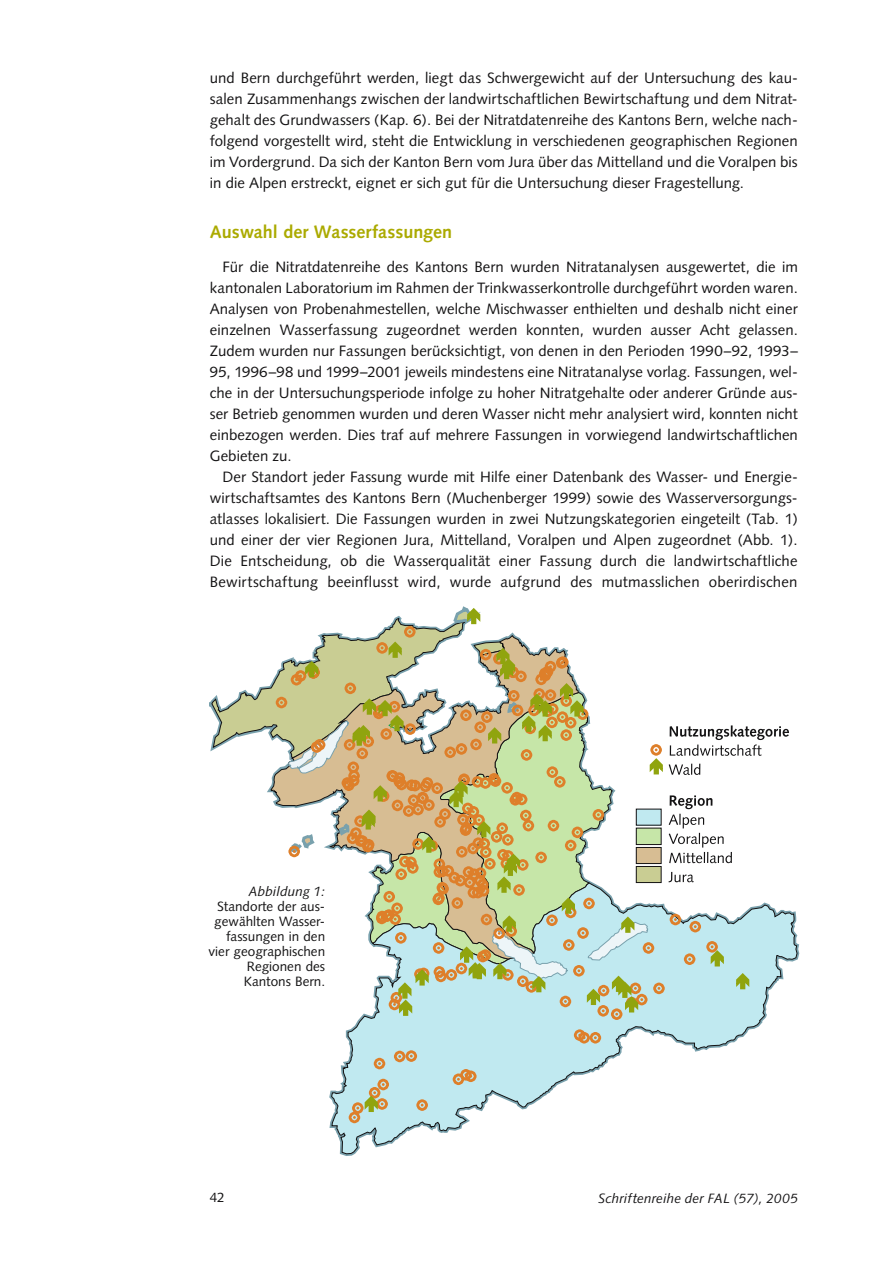
<style>
.page{position:relative;width:893px;height:1263px;background:#fff}
.page>*{position:absolute;margin:0;border:0;box-sizing:border-box;transform-origin:0 0}
.t1{font:700 18px "Syntax";color:#abaa00}
.t2{font:15px/21px "Syntax";color:#141314;text-align:justify}
.t3{font:13.5px/15px "Syntax";color:#141314;text-align:right}
.t4{font:italic 13.5px "Syntax";letter-spacing:.005em;color:#141314}
</style>
<div class="page">
<svg style="left:331px;top:910px;width:466px;height:244px"></svg>
<div style="left:349px;top:1112px;width:11px;height:11px;border:9px solid #de7f2a;border-radius:50%"></div>
<div style="left:352px;top:1102px;width:12px;height:12px;border:9px solid #de7f2a;border-radius:50%"></div>
<div style="left:376px;top:1098px;width:12px;height:12px;border:9px solid #de7f2a;border-radius:50%"></div>
<div style="left:377px;top:1079px;width:12px;height:11px;border:9px solid #de7f2a;border-radius:50%"></div>
<div style="left:374px;top:1058px;width:11px;height:11px;border:9px solid #de7f2a;border-radius:50%"></div>
<div style="left:394px;top:1051px;width:11px;height:11px;border:9px solid #de7f2a;border-radius:50%"></div>
<div style="left:405px;top:1050px;width:12px;height:12px;border:9px solid #de7f2a;border-radius:50%"></div>
<div style="left:416px;top:1099px;width:12px;height:12px;border:9px solid #de7f2a;border-radius:50%"></div>
<div style="left:453px;top:1073px;width:11px;height:12px;border:9px solid #de7f2a;border-radius:50%"></div>
<div style="left:460px;top:1069px;width:12px;height:11px;border:9px solid #de7f2a;border-radius:50%"></div>
<svg style="left:457px;top:1073px;width:10px;height:8px"></svg>
<div style="left:465px;top:1070px;width:12px;height:12px;border:9px solid #de7f2a;border-radius:50%"></div>
<div style="left:574px;top:1029px;width:11px;height:12px;border:9px solid #de7f2a;border-radius:50%"></div>
<div style="left:578px;top:1032px;width:12px;height:11px;border:9px solid #de7f2a;border-radius:50%"></div>
<div style="left:590px;top:1032px;width:11px;height:11px;border:9px solid #de7f2a;border-radius:50%"></div>
<div style="left:611px;top:1008px;width:11px;height:12px;border:9px solid #de7f2a;border-radius:50%"></div>
<svg style="left:353px;top:1083px;width:32px;height:36px"></svg>
<svg style="left:211px;top:606px;width:578px;height:411px"></svg>
<div style="left:199px;top:884px;width:128px;height:122px;background:#fff"></div>
<p class="t2" style="left:210px;top:69px;width:590px">und Bern durchgeführt werden, liegt das Schwergewicht auf der Untersuchung des kau&shy;salen Zusammenhangs zwischen der landwirtschaftlichen Bewirtschaftung und dem Nitrat&shy;gehalt des Grundwassers (Kap. 6). Bei der Nitratdatenreihe des Kantons Bern, welche nach&shy;folgend vorgestellt wird, steht die Entwicklung in verschiedenen geographischen Regionen im Vordergrund. Da sich der Kanton Bern vom Jura über das Mittelland und die Voralpen bis in die Alpen erstreckt, eignet er sich gut für die Untersuchung dieser Fragestellung.</p>
<p class="t1" style="left:210px;top:224px;width:244px">Auswahl der Wasserfassungen</p>
<p class="t2" style="left:210px;top:258px;width:590px;text-indent:13px">Für die Nitratdatenreihe des Kantons Bern wurden Nitratanalysen ausgewertet, die im kantonalen Laboratorium im Rahmen der Trinkwasserkontrolle durchgeführt worden waren.<br>Analysen von Probenahmestellen, welche Mischwasser enthielten und deshalb nicht einer einzelnen Wasserfassung zugeordnet werden konnten, wurden ausser Acht gelassen.<br>Zudem wurden nur Fassungen berücksichtigt, von denen in den Perioden 1990–92, 1993– 95, 1996–98 und 1999–2001 jeweils mindestens eine Nitratanalyse vorlag. Fassungen, wel&shy;che in der Untersuchungsperiode infolge zu hoher Nitratgehalte oder anderer Gründe aus&shy;ser Betrieb genommen wurden und deren Wasser nicht mehr analysiert wird, konnten nicht einbezogen werden. Dies traf auf mehrere Fassungen in vorwiegend landwirtschaftlichen Gebieten zu.</p>
<p class="t2" style="left:210px;top:468px;width:589px;text-indent:13px">Der Standort jeder Fassung wurde mit Hilfe einer Datenbank des Wasser- und Energie&shy;wirtschaftsamtes des Kantons Bern (Muchenberger 1999) sowie des Wasserversorgungs&shy;atlasses lokalisiert. Die Fassungen wurden in zwei Nutzungskategorien eingeteilt (Tab. 1) und einer der vier Regionen Jura, Mittelland, Voralpen und Alpen zugeordnet (Abb. 1).<br>Die Entscheidung, ob die Wasserqualität einer Fassung durch die landwirtschaftliche Bewirtschaftung beeinflusst wird, wurde aufgrund des mutmasslichen oberirdischen</p>
<p class="t4" style="left:249px;top:886px;width:78px">Abbildung 1:</p>
<p class="t3" style="left:209px;top:900px;width:118px">Standorte der aus&shy;gewählten Wasser&shy;fassungen in den vier geographischen<br>Regionen des<br>Kantons Bern.</p>
<p class="t3" style="left:210px;top:1191px;width:16px">42</p>
<p class="t4" style="left:598px;top:1192px;width:201px">Schriftenreihe der FAL (57), 2005</p>
</div>
